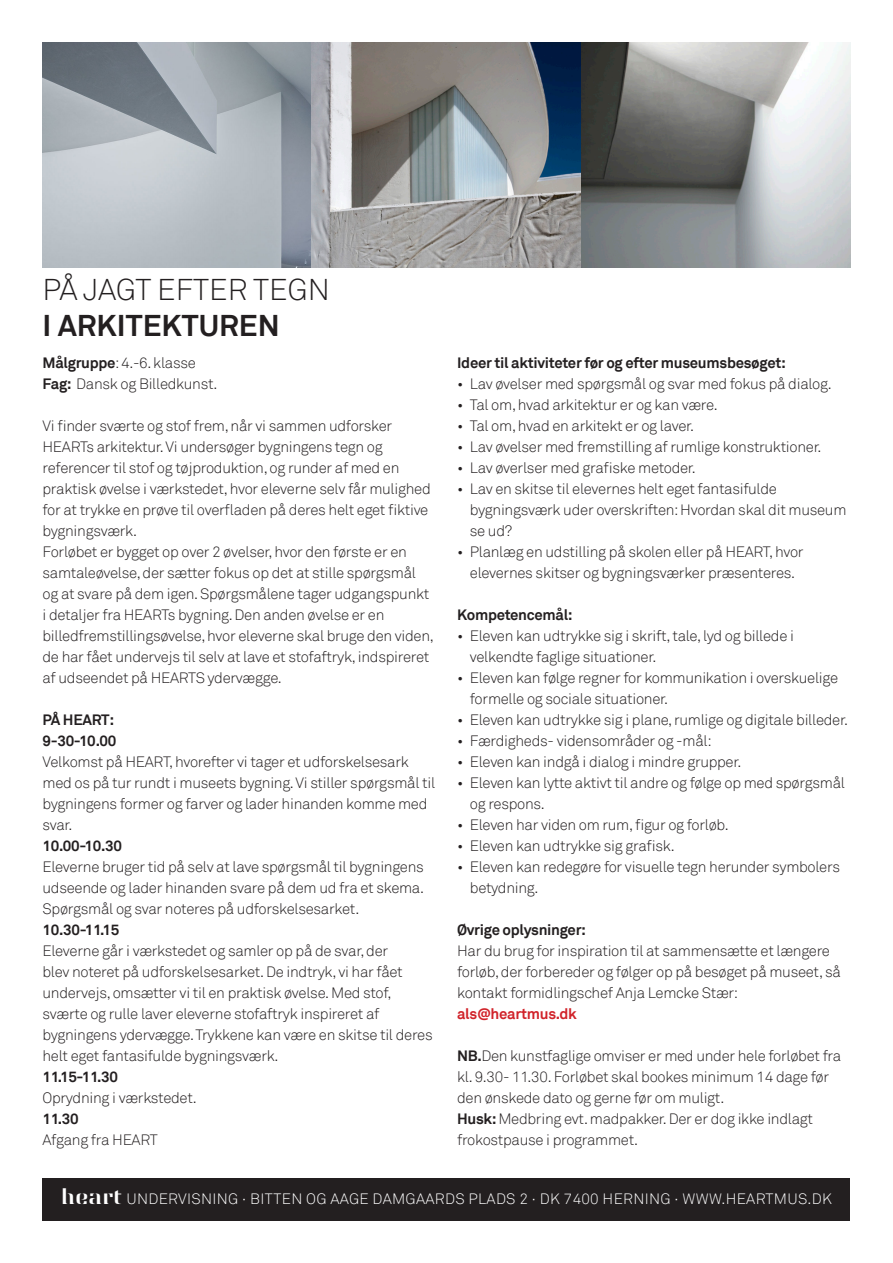
<style>
.page{position:relative;width:893px;height:1263px;background:#fff}
.page>*{position:absolute;margin:0;border:0;box-sizing:border-box;transform-origin:0 0}
.t1{font:300 30px/36px "Akkurat";color:#231f20}
.Brød{font:300 15px/21px "Akkurat";letter-spacing:-.02em;color:#231f20}
.BrødOver{font:300 15px/21px "Akkurat";letter-spacing:-.02em;color:#231f20}
.BrødOver-2{font:700 15px "Akkurat";letter-spacing:-.02em;color:#231f20}
.t2{font:300 15px "Akkurat";letter-spacing:.02em;color:#fff}
.Brød-2{font:700 15px "Akkurat";letter-spacing:-.02em;color:#231f20}
.s1{font-weight:700}
.s2{font-weight:700;color:#d1232a}
.s3{font-family:"Heart";font-weight:400;font-size:21px}
</style>
<div class="page">
<img style="left:43px;top:43px;width:269px;height:225px">
<svg style="left:312px;top:43px;width:269px;height:225px;background:#8d9092"></svg>
<svg style="left:581px;top:43px;width:269px;height:225px;background:#969999"></svg>
<div style="left:43px;top:1178px;width:807px;height:42px;background:#231f20"></div>
<p class="t1" style="left:43px;top:272px;width:289px">PÅ JAGT EFTER TEGN<br><span class="s1">I ARKITEKTUREN</span></p>
<p class="Brød" style="left:43px;top:353px;width:155px"><span class="s1">Målgruppe</span>: 4.-6. klasse</p>
<p class="Brød" style="left:43px;top:374px;width:177px"><span class="s1">Fag:</span> Dansk og Billedkunst.</p>
<p class="Brød" style="left:43px;top:416px;width:390px">Vi finder sværte og stof frem, når vi sammen udforsker HEARTs arkitektur. Vi undersøger bygningens tegn og referencer til stof og tøjproduktion, og runder af med en praktisk øvelse i værkstedet, hvor eleverne selv får mulighed for at trykke en prøve til overfladen på deres helt eget fiktive bygningsværk.</p>
<p class="Brød" style="left:43px;top:542px;width:393px">Forløbet er bygget op over 2 øvelser, hvor den første er en samtaleøvelse, der sætter fokus op det at stille spørgsmål og at svare på dem igen. Spørgsmålene tager udgangspunkt i detaljer fra HEARTs bygning. Den anden øvelse er en billedfremstillingsøvelse, hvor eleverne skal bruge den viden, de har fået undervejs til selv at lave et stofaftryk, indspireret af udseendet på HEARTS ydervægge.</p>
<p class="BrødOver-2" style="left:43px;top:711px;width:73px">PÅ HEART:</p>
<p class="BrødOver-2" style="left:43px;top:732px;width:75px">9-30-10.00</p>
<p class="Brød" style="left:43px;top:752px;width:394px">Velkomst på HEART, hvorefter vi tager et udforskelsesark med os på tur rundt i museets bygning. Vi stiller spørgsmål til bygningens former og farver og lader hinanden komme med svar.</p>
<p class="BrødOver-2" style="left:43px;top:837px;width:81px">10.00-10.30</p>
<p class="Brød" style="left:43px;top:857px;width:383px;text-align:justify">Eleverne bruger tid på selv at lave spørgsmål til bygningens udseende og lader hinanden svare på dem ud fra et skema.<br>Spørgsmål og svar noteres på udforskelsesarket.</p>
<p class="BrødOver-2" style="left:43px;top:921px;width:78px">10.30-11.15</p>
<p class="Brød" style="left:43px;top:941px;width:392px">Eleverne går i værkstedet og samler op på de svar, der<br>blev noteret på udforskelsesarket. De indtryk, vi har fået undervejs, omsætter vi til en praktisk øvelse. Med stof, sværte og rulle laver eleverne stofaftryk inspireret af bygningens ydervægge. Trykkene kan være en skitse til deres helt eget fantasifulde bygningsværk.</p>
<p class="BrødOver-2" style="left:43px;top:1068px;width:77px">11.15-11.30</p>
<p class="Brød" style="left:43px;top:1088px;width:156px">Oprydning i værkstedet.</p>
<p class="BrødOver-2" style="left:43px;top:1110px;width:38px">11.30</p>
<p class="Brød" style="left:43px;top:1130px;width:117px">Afgang fra HEART</p>
<p class="BrødOver-2" style="left:457px;top:354px;width:330px">Ideer til aktiviteter før og efter museumsbesøget:</p>
<p class="Brød" style="left:457px;top:374px;width:376px">• Lav øvelser med spørgsmål og svar med fokus på dialog.</p>
<p class="Brød" style="left:457px;top:395px;width:262px">• Tal om, hvad arkitektur er og kan være.</p>
<p class="Brød" style="left:457px;top:416px;width:239px">• Tal om, hvad en arkitekt er og laver.</p>
<p class="Brød" style="left:457px;top:437px;width:366px">• Lav øvelser med fremstilling af rumlige konstruktioner.</p>
<p class="Brød" style="left:457px;top:458px;width:240px">• Lav øverlser med grafiske metoder.</p>
<p class="Brød" style="left:470px;top:479px;width:378px;text-indent:-13px">• Lav en skitse til elevernes helt eget fantasifulde bygningsværk uder overskriften: Hvordan skal dit museum se ud?</p>
<p class="Brød" style="left:457px;top:542px;width:348px;text-align:center">• Planlæg en udstilling på skolen eller på HEART, hvor elevernes skitser og bygningsværker præsenteres.</p>
<p class="BrødOver-2" style="left:457px;top:606px;width:117px">Kompetencemål:</p>
<p class="Brød" style="left:470px;top:626px;width:326px;text-indent:-13px">• Eleven kan udtrykke sig i skrift, tale, lyd og billede i velkendte faglige situationer.</p>
<p class="Brød" style="left:470px;top:668px;width:370px;text-indent:-13px">• Eleven kan følge regner for kommunikation i overskuelige formelle og sociale situationer.</p>
<p class="Brød" style="left:457px;top:710px;width:392px">• Eleven kan udtrykke sig i plane, rumlige og digitale billeder.</p>
<p class="Brød" style="left:457px;top:731px;width:256px">• Færdigheds- vidensområder og -mål:</p>
<p class="Brød" style="left:457px;top:752px;width:286px">• Eleven kan indgå i dialog i mindre grupper.</p>
<p class="Brød" style="left:470px;top:773px;width:377px;text-indent:-13px">• Eleven kan lytte aktivt til andre og følge op med spørgsmål og respons.</p>
<p class="Brød" style="left:457px;top:815px;width:273px">• Eleven har viden om rum, figur og forløb.</p>
<p class="Brød" style="left:457px;top:836px;width:219px">• Eleven kan udtrykke sig grafisk.</p>
<p class="Brød" style="left:470px;top:857px;width:372px;text-indent:-13px">• Eleven kan redegøre for visuelle tegn herunder symbolers betydning.</p>
<p class="Brød-2" style="left:457px;top:921px;width:130px">Øvrige oplysninger:</p>
<p class="Brød" style="left:457px;top:941px;width:385px">Har du brug for inspiration til at sammensætte et længere forløb, der forbereder og følger op på besøget på museet, så kontakt formidlingschef Anja Lemcke Stær: <span class="s2">als@heartmus.dk</span></p>
<p class="BrødOver" style="left:457px;top:1046px;width:386px"><span class="s1">NB.</span>Den kunstfaglige omviser er med under hele forløbet fra kl. 9.30- 11.30. Forløbet skal bookes minimum 14 dage før den ønskede dato og gerne før om muligt.</p>
<p class="BrødOver" style="left:457px;top:1109px;width:357px"><span class="s1">Husk:</span> Medbring evt. madpakker. Der er dog ikke indlagt frokostpause i programmet.</p>
<p class="t2" style="left:61px;top:1190px;width:772px"><span class="s3">heart</span> UNDERVISNING · BITTEN OG AAGE DAMGAARDS PLADS 2 · DK 7400 HERNING · WWW.HEARTMUS.DK</p>
</div>
